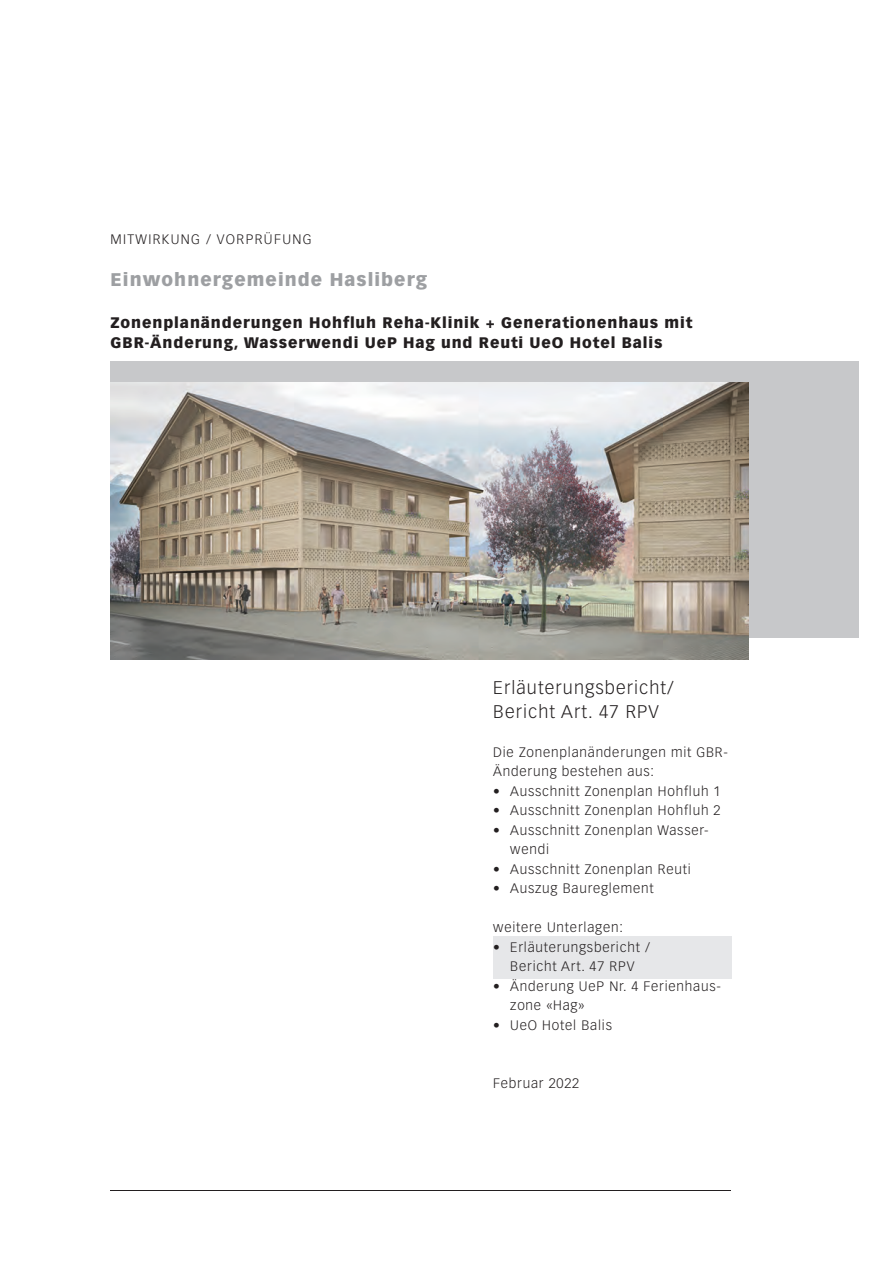
<style>
.page{position:relative;width:893px;height:1263px;background:#fff}
.page>*{position:absolute;margin:0;border:0;box-sizing:border-box;transform-origin:0 0}
.t1{font:300 18px/24px "Vectora LH";letter-spacing:.06em;color:#231f20}
.t2{font:900 18px "Vectora LH";letter-spacing:.06em;color:#9d9fa2}
.t3{font:900 15px/19.5px "Vectora LH";letter-spacing:.06em;color:#231f20}
.t4{font:300 13.5px/19.5px "Vectora LH";letter-spacing:.06em;color:#231f20}
.t5{font:300 13.5px "Vectora LH";letter-spacing:.1em;color:#231f20}
</style>
<div class="page">
<hr style="left:111px;top:1190px;width:620px;height:1px;background:#231f20">
<div style="left:111px;top:361px;width:748px;height:277px;background:#c7c8ca"></div>
<img style="left:111px;top:383px;width:637px;height:276px">
<div style="left:493px;top:937px;width:238px;height:22px;background:#e6e7e9"></div>
<div style="left:493px;top:956px;width:238px;height:23px;background:#e6e7e9"></div>
<p class="t5" style="left:111px;top:233px;width:202px">MITWIRKUNG / VORPRÜFUNG</p>
<h1 class="t2" style="left:111px;top:271px;width:318px">Einwohnergemeinde Hasliberg</h1>
<p class="t3" style="left:111px;top:314px;width:583px">Zonenplanänderungen Hohfluh Reha-Klinik + Generationenhaus mit<br>GBR-Änderung, Wasserwendi UeP Hag und Reuti UeO Hotel Balis</p>
<h1 class="t1" style="left:493px;top:677px;width:182px">Erläuterungsbericht/<br>Bericht Art. 47 RPV</h1>
<p class="t4" style="left:493px;top:743px;width:236px">Die Zonenplanänderungen mit GBR-<br>Änderung bestehen aus:</p>
<p class="t4" style="left:493px;top:782px;width:229px">• Ausschnitt Zonenplan Hohfluh 1</p>
<p class="t4" style="left:493px;top:802px;width:229px">• Ausschnitt Zonenplan Hohfluh 2</p>
<p class="t4" style="left:510px;top:821px;width:200px;text-indent:-17px">• Ausschnitt Zonenplan Wasser&shy;wendi</p>
<p class="t4" style="left:493px;top:860px;width:199px">• Ausschnitt Zonenplan Reuti</p>
<p class="t4" style="left:493px;top:880px;width:162px">• Auszug Baureglement</p>
<p class="t4" style="left:493px;top:919px;width:131px">weitere Unterlagen:</p>
<p class="t4" style="left:493px;top:938px;width:158px;text-align:center">• Erläuterungsbericht /<br>Bericht Art. 47 RPV</p>
<p class="t4" style="left:510px;top:977px;width:212px;text-indent:-17px">• Änderung UeP Nr. 4 Ferienhaus&shy;zone «Hag»</p>
<p class="t4" style="left:493px;top:1016px;width:120px">• UeO Hotel Balis</p>
<p class="t4" style="left:493px;top:1075px;width:88px">Februar 2022</p>
</div>
